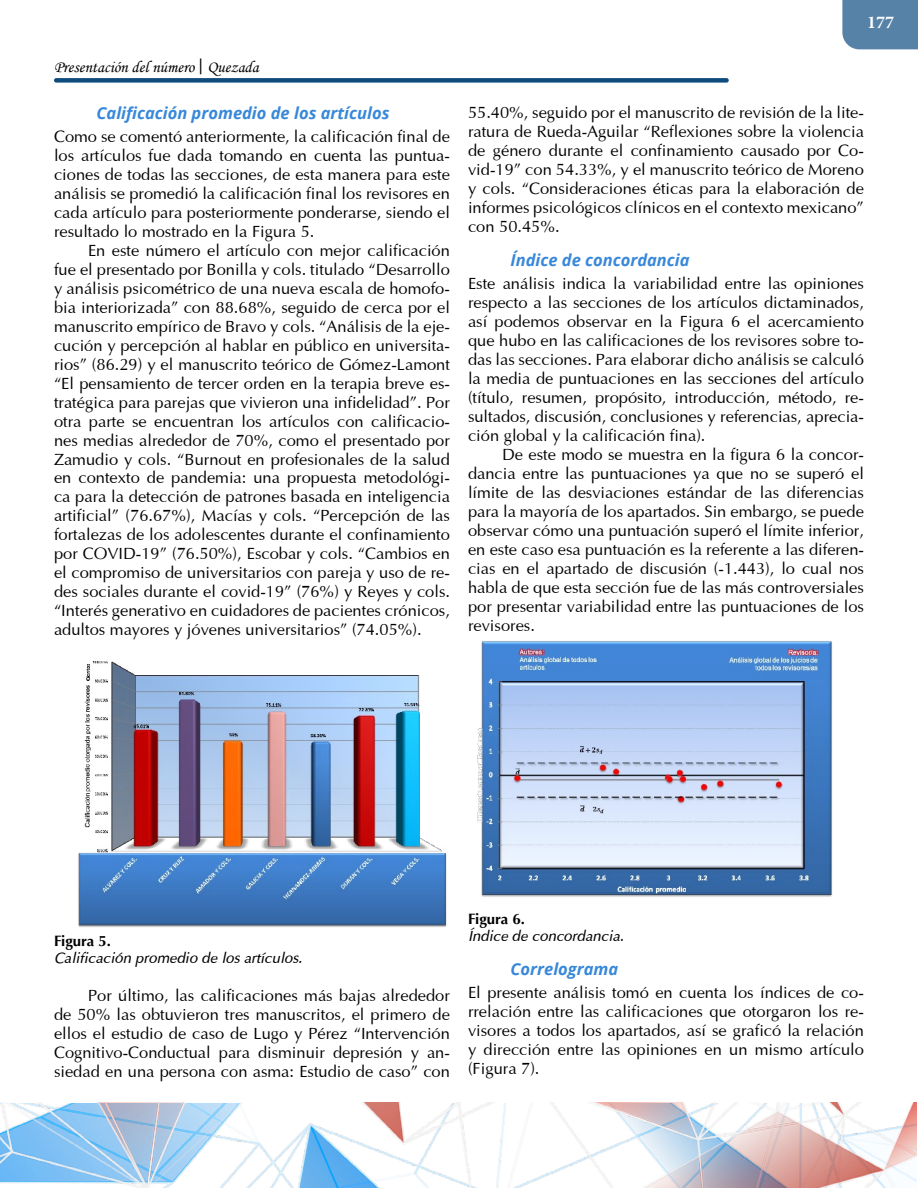
<style>
.page{position:relative;width:918px;height:1188px;background:#fff}
.page>*{position:absolute;margin:0;border:0;box-sizing:border-box;transform-origin:0 0}
.t1{font:700 18px "Minion Pro";color:#fff}
.t2{font:16.5px/19px "Optima";color:#000;text-align:justify}
.Nivel3{font:italic 700 16.5px "Open Sans";color:#3888d9}
.t3{font:16.5px "Monotype Corsiva";color:#000}
.Titulo_de_tabla_text{font:italic 15px "Optima";color:#000}
.Numero_tabla{font:700 15px "Optima CE";color:#000}
.s1{font-family:"Soberana Sans";font-size:15px}
</style>
<div class="page">
<div style="left:842px;top:0;width:76px;height:49px;background:#5782a7"></div>
<div style="left:54px;top:78px;width:675px;height:5px;background:#0f4c7d;border-radius:2px"></div>
<img style="left:0;top:1103px;width:917px;height:84px">
<img style="left:78px;top:661px;width:369px;height:266px">
<img style="left:477px;top:641px;width:355px;height:256px">
<p class="t3" style="left:54px;top:57px;width:206px">Presentación del número <span class="s1">|</span> Quezada</p>
<p class="Nivel3" style="left:97px;top:101px;width:294px">Calificación promedio de los artículos</p>
<p class="t2" style="left:54px;top:126px;width:398px">Como se comentó anteriormente, la calificación final de los artículos fue dada tomando en cuenta las puntua&shy;ciones de todas las secciones, de esta manera para este análisis se promedió la calificación final los revisores en cada artículo para posteriormente ponderarse, siendo el resultado lo mostrado en la Figura 5.</p>
<p class="t2" style="left:54px;top:239px;width:398px;text-indent:34px">En este número el artículo con mejor calificación fue el presentado por Bonilla y cols. titulado “Desarrollo y análisis psicométrico de una nueva escala de homofo&shy;bia interiorizada” con 88.68%, seguido de cerca por el manuscrito empírico de Bravo y cols. “Análisis de la eje&shy;cución y percepción al hablar en público en universita&shy;rios” (86.29) y el manuscrito teórico de Gómez-Lamont “El pensamiento de tercer orden en la terapia breve es&shy;tratégica para parejas que vivieron una infidelidad”. Por otra parte se encuentran los artículos con calificacio&shy;nes medias alrededor de 70%, como el presentado por Zamudio y cols. “Burnout en profesionales de la salud en contexto de pandemia: una propuesta metodológi&shy;ca para la detección de patrones basada en inteligencia artificial” (76.67%), Macías y cols. “Percepción de las fortalezas de los adolescentes durante el confinamiento por COVID-19” (76.50%), Escobar y cols. “Cambios en el compromiso de universitarios con pareja y uso de re&shy;des sociales durante el covid-19” (76%) y Reyes y cols. “Interés generativo en cuidadores de pacientes crónicos, adultos mayores y jóvenes universitarios” (74.05%).</p>
<p class="t1" style="left:867px;top:10px;width:28px">177</p>
<p class="t2" style="left:468px;top:102px;width:398px">55.40%, seguido por el manuscrito de revisión de la lite&shy;ratura de Rueda-Aguilar “Reflexiones sobre la violencia de género durante el confinamiento causado por Co&shy;vid-19” con 54.33%, y el manuscrito teórico de Moreno y cols. “Consideraciones éticas para la elaboración de informes psicológicos clínicos en el contexto mexicano” con 50.45%.</p>
<p class="Nivel3" style="left:511px;top:248px;width:181px">Índice de concordancia</p>
<p class="t2" style="left:468px;top:273px;width:398px">Este análisis indica la variabilidad entre las opiniones respecto a las secciones de los artículos dictaminados, así podemos observar en la Figura 6 el acercamiento que hubo en las calificaciones de los revisores sobre to&shy;das las secciones. Para elaborar dicho análisis se calculó la media de puntuaciones en las secciones del artículo (título, resumen, propósito, introducción, método, re&shy;sultados, discusión, conclusiones y referencias, aprecia&shy;ción global y la calificación fina).</p>
<p class="t2" style="left:468px;top:443px;width:398px;text-indent:34px">De este modo se muestra en la figura 6 la concor&shy;dancia entre las puntuaciones ya que no se superó el límite de las desviaciones estándar de las diferencias para la mayoría de los apartados. Sin embargo, se puede observar cómo una puntuación superó el límite inferior, en este caso esa puntuación es la referente a las diferen&shy;cias en el apartado de discusión (-1.443), lo cual nos habla de que esta sección fue de las más controversiales por presentar variabilidad entre las puntuaciones de los revisores.</p>
<p class="Numero_tabla" style="left:54px;top:931px;width:58px">Figura 5.</p>
<p class="Titulo_de_tabla_text" style="left:54px;top:949px;width:250px">Calificación promedio de los artículos.</p>
<p class="t2" style="left:54px;top:985px;width:398px;text-indent:34px">Por último, las calificaciones más bajas alrededor de 50% las obtuvieron tres manuscritos, el primero de ellos el estudio de caso de Lugo y Pérez “Intervención Cognitivo-Conductual para disminuir depresión y an&shy;siedad en una persona con asma: Estudio de caso” con</p>
<p class="Numero_tabla" style="left:468px;top:909px;width:58px">Figura 6.</p>
<p class="Titulo_de_tabla_text" style="left:468px;top:927px;width:158px">Índice de concordancia.</p>
<p class="Nivel3" style="left:511px;top:957px;width:109px">Correlograma</p>
<p class="t2" style="left:468px;top:982px;width:398px">El presente análisis tomó en cuenta los índices de co&shy;rrelación entre las calificaciones que otorgaron los re&shy;visores a todos los apartados, así se graficó la relación y dirección entre las opiniones en un mismo artículo (Figura 7).</p>
</div>
